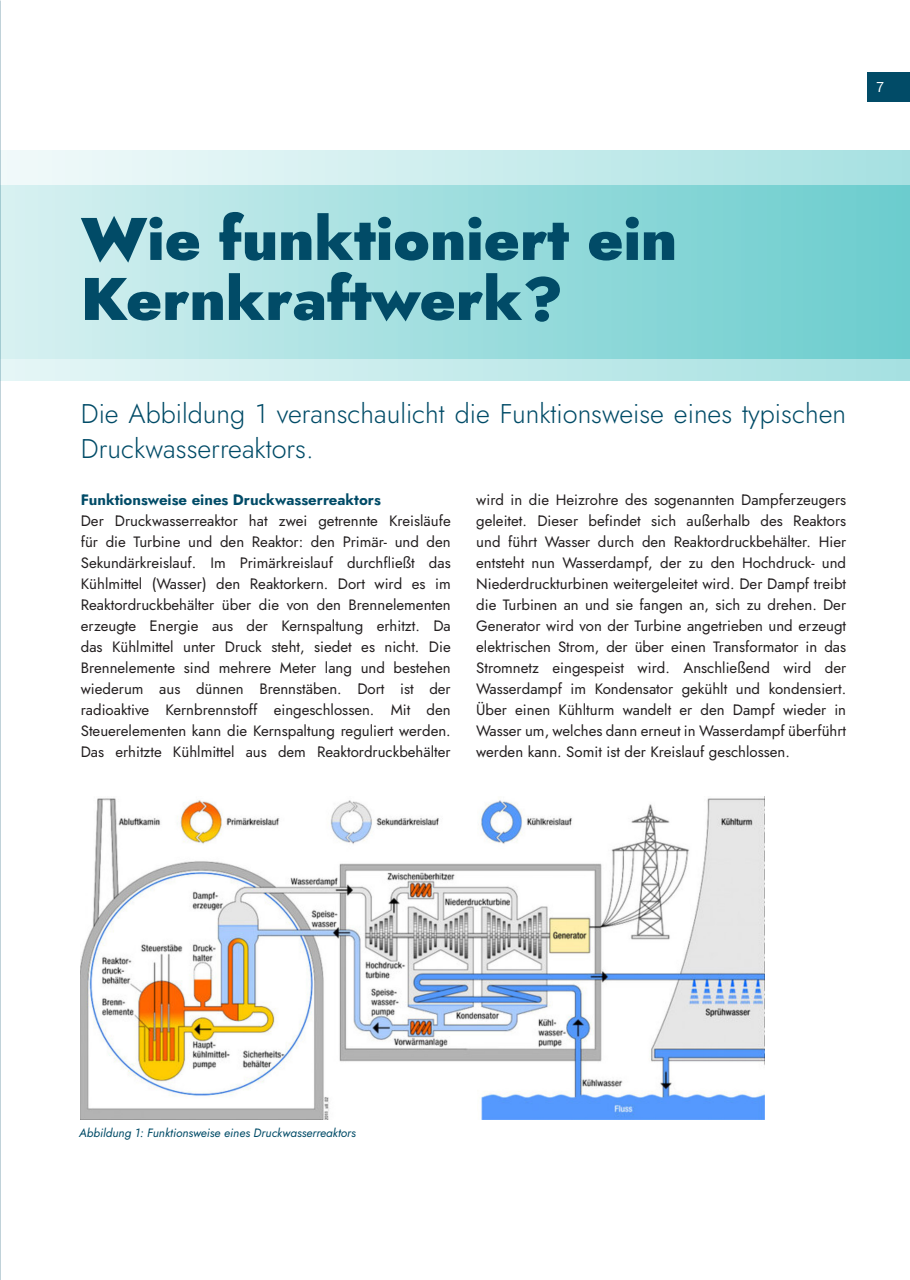
<style>
.page{position:relative;width:910px;height:1280px;background:#fff}
.page>*{position:absolute;margin:0;border:0;box-sizing:border-box;transform-origin:0 0}
.t1{font:900 60px/60px "Jost";color:#014b67}
.Intro{font:300 27px/34.5px "Jost";color:#014b67}
.Body{font:15px/21px "Jost";color:#231f20;text-align:justify}
.Body-2{font:700 15px "Jost";color:#014b67}
.t2{font:15px "Franklin Gothic URW Boo";color:#fff}
.Small_subtext_Italic{font:italic 12px "Jost";color:#014b67}
</style>
<div class="page">
<div style="left:867px;top:72px;width:43px;height:30px;background:#014b67"></div>
<div style="left:0;top:185px;width:910px;height:195px;background:linear-gradient(to right,#e5f6f6,#a6e0e1)"></div>
<svg style="left:0;top:150px;width:910px;height:209px;background:#a7e0e1"></svg>
<img style="left:81px;top:798px;width:683px;height:322px">
<p class="t2" style="left:876px;top:78px;width:10px">7</p>
<p class="t1" style="left:81px;top:210px;width:598px">Wie funktioniert ein<br>Kernkraftwerk?</p>
<p class="Intro" style="left:81px;top:397px;width:767px">Die Abbildung 1 veranschaulicht die Funktionsweise eines typischen<br>Druckwasserreaktors.</p>
<p class="Body" style="left:476px;top:489px;width:371px">wird in die Heizrohre des sogenannten Dampferzeugers geleitet. Dieser befindet sich außerhalb des Reaktors und führt Wasser durch den Reaktordruckbehälter. Hier entsteht nun Wasserdampf, der zu den Hochdruck- und Niederdruckturbinen weitergeleitet wird. Der Dampf treibt die Turbinen an und sie fangen an, sich zu drehen. Der Generator wird von der Turbine angetrieben und erzeugt elektrischen Strom, der über einen Transformator in das Stromnetz eingespeist wird. Anschließend wird der Wasserdampf im Kondensator gekühlt und kondensiert.<br>Über einen Kühlturm wandelt er den Dampf wieder in Wasser um, welches dann erneut in Wasserdampf überführt werden kann. Somit ist der Kreislauf geschlossen.</p>
<p class="Body-2" style="left:81px;top:489px;width:302px">Funktionsweise eines Druckwasserreaktors</p>
<p class="Body" style="left:81px;top:510px;width:371px">Der Druckwasserreaktor hat zwei getrennte Kreisläufe für die Turbine und den Reaktor: den Primär- und den Sekundärkreislauf. Im Primärkreislauf durchfließt das Kühlmittel (Wasser) den Reaktorkern. Dort wird es im Reaktordruckbehälter über die von den Brennelementen erzeugte Energie aus der Kernspaltung erhitzt. Da das Kühlmittel unter Druck steht, siedet es nicht. Die Brennelemente sind mehrere Meter lang und bestehen wiederum aus dünnen Brennstäben. Dort ist der radioaktive Kernbrennstoff eingeschlossen. Mit den Steuerelementen kann die Kernspaltung reguliert werden.<br>Das erhitzte Kühlmittel aus dem Reaktordruckbehälter</p>
<p class="Small_subtext_Italic" style="left:79px;top:1124px;width:278px">Abbildung 1: Funktionsweise eines Druckwasserreaktors</p>
</div>
